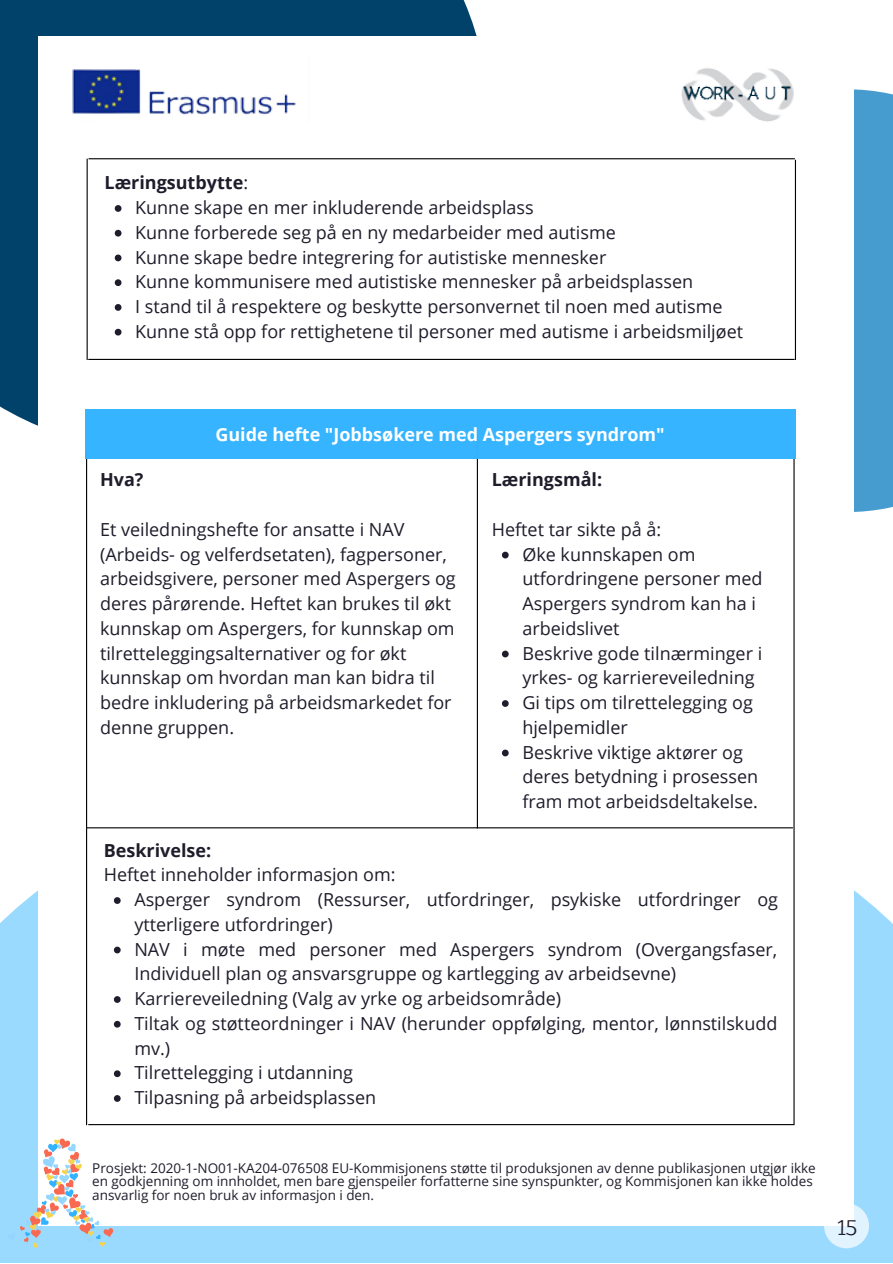
<style>
.page{position:relative;width:893px;height:1264px;background:#fff}
.page>*{position:absolute;margin:0;border:0;box-sizing:border-box;transform-origin:0 0}
.t1{font:21.15px "Souses";color:#1f1c2b}
.t2{font:18px/24.8px "Open Sans";color:#1f1c2b}
.t3{font:700 18px "Open Sans";color:#1f1c2b}
.t4{font:700 18px "Open Sans";color:#fff}
.t5{font:13.5px/13.5px "Open Sans";color:#1f1c2b}
.s1{font-weight:400}
</style>
<div class="page">
<div style="left:0;top:890px;width:892px;height:372px;background:#9bdaff"></div>
<div style="left:0;top:0;width:477px;height:426px;background:#004269"></div>
<div style="left:854px;top:89px;width:38px;height:423px;background:#469bcf"></div>
<div style="left:38px;top:36px;width:815px;height:1189px;background:#fff"></div>
<img style="left:72px;top:69px;width:224px;height:46px">
<img style="left:681px;top:68px;width:113px;height:54px">
<svg style="left:7px;top:1136px;width:107px;height:112px"></svg>
<hr style="left:87px;top:159px;width:1px;height:201px;background:#000">
<hr style="left:794px;top:160px;width:2px;height:200px;background:#000">
<hr style="left:88px;top:1124px;width:706px;height:1px;background:#000">
<hr style="left:88px;top:158px;width:706px;height:1px;background:#000">
<svg style="left:115px;top:205px;width:6px;height:7px"></svg>
<svg style="left:115px;top:230px;width:6px;height:6px"></svg>
<svg style="left:115px;top:254px;width:6px;height:7px"></svg>
<svg style="left:115px;top:279px;width:6px;height:7px"></svg>
<svg style="left:115px;top:304px;width:6px;height:7px"></svg>
<svg style="left:115px;top:329px;width:6px;height:6px"></svg>
<hr style="left:477px;top:433px;width:1px;height:395px;background:#000">
<hr style="left:88px;top:359px;width:706px;height:1px;background:#000">
<svg style="left:824px;top:1203px;width:45px;height:45px;fill:#e0f3ff"></svg>
<hr style="left:86px;top:451px;width:1px;height:674px;background:#000">
<svg style="left:502px;top:551px;width:6px;height:7px"></svg>
<svg style="left:502px;top:650px;width:6px;height:7px"></svg>
<svg style="left:502px;top:700px;width:6px;height:7px"></svg>
<svg style="left:502px;top:749px;width:6px;height:7px"></svg>
<hr style="left:793px;top:451px;width:1px;height:673px;background:#000">
<div style="left:85px;top:409px;width:710px;height:50px;background:#33b3ff"></div>
<hr style="left:87px;top:827px;width:705px;height:1px;background:#000">
<svg style="left:114px;top:897px;width:7px;height:6px"></svg>
<svg style="left:114px;top:946px;width:7px;height:7px"></svg>
<svg style="left:114px;top:996px;width:7px;height:6px"></svg>
<svg style="left:114px;top:1020px;width:7px;height:7px"></svg>
<svg style="left:114px;top:1070px;width:7px;height:7px"></svg>
<svg style="left:114px;top:1095px;width:7px;height:6px"></svg>
<p class="t3" style="left:105px;top:170px;width:145px">Læringsutbytte<span class="s1">:</span></p>
<p class="t2" style="left:135px;top:195px;width:609px">Kunne skape en mer inkluderende arbeidsplass<br>Kunne forberede seg på en ny medarbeider med autisme<br>Kunne skape bedre integrering for autistiske mennesker<br>Kunne kommunisere med autistiske mennesker på arbeidsplassen<br>I stand til å respektere og beskytte personvernet til noen med autisme Kunne stå opp for rettighetene til personer med autisme i arbeidsmiljøet</p>
<p class="t4" style="left:215px;top:422px;width:451px">Guide hefte "Jobbsøkere med Aspergers syndrom"</p>
<p class="t3" style="left:100px;top:467px;width:45px">Hva?</p>
<p class="t2" style="left:100px;top:516px;width:357px">Et veiledningshefte for ansatte i NAV (Arbeids- og velferdsetaten), fagpersoner, arbeidsgivere, personer med Aspergers og deres pårørende. Heftet kan brukes til økt kunnskap om Aspergers, for kunnskap om tilretteleggingsalternativer og for økt kunnskap om hvordan man kan bidra til bedre inkludering på arbeidsmarkedet for denne gruppen.</p>
<p class="t3" style="left:104px;top:837px;width:109px">Beskrivelse:</p>
<p class="t2" style="left:104px;top:862px;width:293px">Heftet inneholder informasjon om:</p>
<p class="t3" style="left:492px;top:467px;width:112px">Læringsmål:</p>
<p class="t2" style="left:492px;top:516px;width:171px">Heftet tar sikte på å:</p>
<p class="t2" style="left:522px;top:541px;width:242px">Øke kunnskapen om utfordringene personer med<br>Aspergers syndrom kan ha i arbeidslivet<br>Beskrive gode tilnærminger i yrkes- og karriereveiledning<br>Gi tips om tilrettelegging og hjelpemidler<br>Beskrive viktige aktører og deres betydning i prosessen fram mot arbeidsdeltakelse.</p>
<p class="t2" style="left:134px;top:886px;width:645px">Asperger syndrom (Ressurser, utfordringer, psykiske utfordringer og ytterligere utfordringer)<br>NAV i møte med personer med Aspergers syndrom (Overgangsfaser, Individuell plan og ansvarsgruppe og kartlegging av arbeidsevne)<br>Karriereveiledning (Valg av yrke og arbeidsområde)<br>Tiltak og støtteordninger i NAV (herunder oppfølging, mentor, lønnstilskudd mv.)<br>Tilrettelegging i utdanning<br>Tilpasning på arbeidsplassen</p>
<p class="t5" style="left:92px;top:1160px;width:725px">Prosjekt: 2020-1-NO01-KA204-076508 EU-Kommisjonens støtte til produksjonen av denne publikasjonen utgjør ikke en godkjenning om innholdet, men bare gjenspeiler forfatterne sine synspunkter, og Kommisjonen kan ikke holdes ansvarlig for noen bruk av informasjon i den.</p>
<p class="t1" style="left:837px;top:1214px;width:21px">15</p>
</div>
